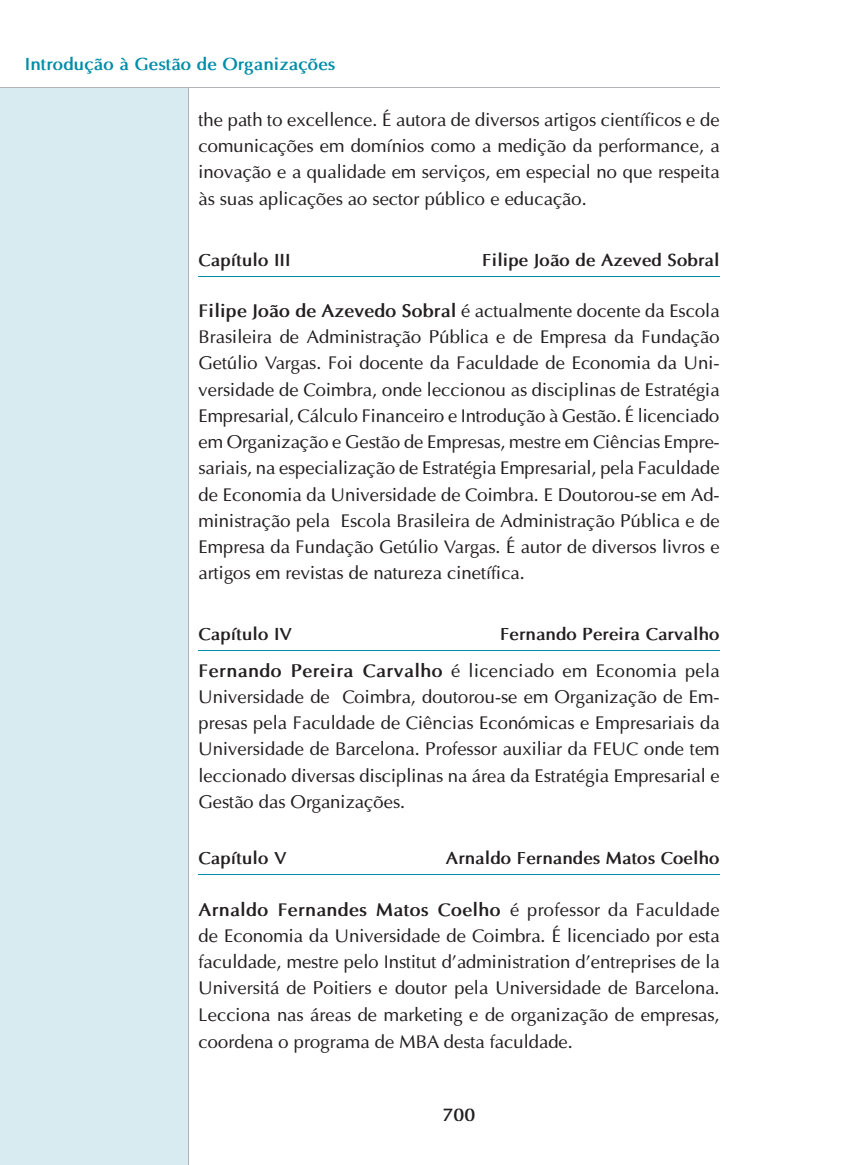
<style>
.page{position:relative;width:843px;height:1165px;background:#fff}
.page>*{position:absolute;margin:0;border:0;box-sizing:border-box;transform-origin:0 0}
.t1{font:18.38px/26.2px "Optima";color:#231f20;text-align:justify}
.t2{font:700 18.38px "Optima";color:#231f20}
.t3{font:700 17.5px "Optima";color:#231f20}
.t4{font:700 17.5px "Optima";color:#008da8}
.s1{font-weight:700}
</style>
<div class="page">
<div style="left:0;top:87px;width:189px;height:1077px;background:#d7ebf1"></div>
<hr style="left:0;top:87px;width:719px;height:1px;background:#b2b3b7">
<hr style="left:189px;top:87px;width:1px;height:1077px;background:#b2b3b7">
<hr style="left:198px;top:275px;width:521px;height:1px;background:#008da8">
<hr style="left:198px;top:650px;width:521px;height:1px;background:#008da8">
<hr style="left:198px;top:874px;width:521px;height:1px;background:#008da8">
<p class="t4" style="left:25px;top:53px;width:312px">Introdução à Gestão de Organizações</p>
<p class="t1" style="left:198px;top:106px;width:522px">the path to excellence. É autora de diversos artigos científicos e de comunicações em domínios como a medição da performance, a inovação e a qualidade em serviços, em especial no que respeita às suas aplicações ao sector público e educação.</p>
<p class="t3" style="left:198px;top:249px;width:94px">Capítulo III</p>
<p class="t3" style="left:482px;top:249px;width:239px">Filipe João de Azeved Sobral</p>
<p class="t1" style="left:198px;top:297px;width:522px"><span class="s1">Filipe João de Azevedo Sobral</span> é actualmente docente da Escola Brasileira de Administração Pública e de Empresa da Fundação Getúlio Vargas. Foi docente da Faculdade de Economia da Uni&shy;versidade de Coimbra, onde leccionou as disciplinas de Estratégia Empresarial, Cálculo Financeiro e Introdução à Gestão. É licenciado em Organização e Gestão de Empresas, mestre em Ciências Empre&shy;sariais, na especialização de Estratégia Empresarial, pela Faculdade de Economia da Universidade de Coimbra. E Doutorou-se em Ad&shy;ministração pela Escola Brasileira de Administração Pública e de Empresa da Fundação Getúlio Vargas. É autor de diversos livros e artigos em revistas de natureza cinetífica.</p>
<p class="t3" style="left:198px;top:623px;width:95px">Capítulo IV</p>
<p class="t3" style="left:500px;top:623px;width:221px">Fernando Pereira Carvalho</p>
<p class="t1" style="left:198px;top:657px;width:523px"><span class="s1">Fernando Pereira Carvalho</span> é licenciado em Economia pela Universidade de Coimbra, doutorou-se em Organização de Em&shy;presas pela Faculdade de Ciências Económicas e Empresariais da Universidade de Barcelona. Professor auxiliar da FEUC onde tem leccionado diversas disciplinas na área da Estratégia Empresarial e Gestão das Organizações.</p>
<p class="t3" style="left:198px;top:847px;width:89px">Capítulo V</p>
<p class="t3" style="left:446px;top:847px;width:275px">Arnaldo Fernandes Matos Coelho</p>
<p class="t1" style="left:198px;top:896px;width:522px"><span class="s1">Arnaldo Fernandes Matos Coelho</span> é professor da Faculdade de Economia da Universidade de Coimbra. É licenciado por esta faculdade, mestre pelo Institut d’administration d’entreprises de la Universitá de Poitiers e doutor pela Universidade de Barcelona.<br>Lecciona nas áreas de marketing e de organização de empresas, coordena o programa de MBA desta faculdade.</p>
<p class="t2" style="left:442px;top:1103px;width:35px">700</p>
</div>
